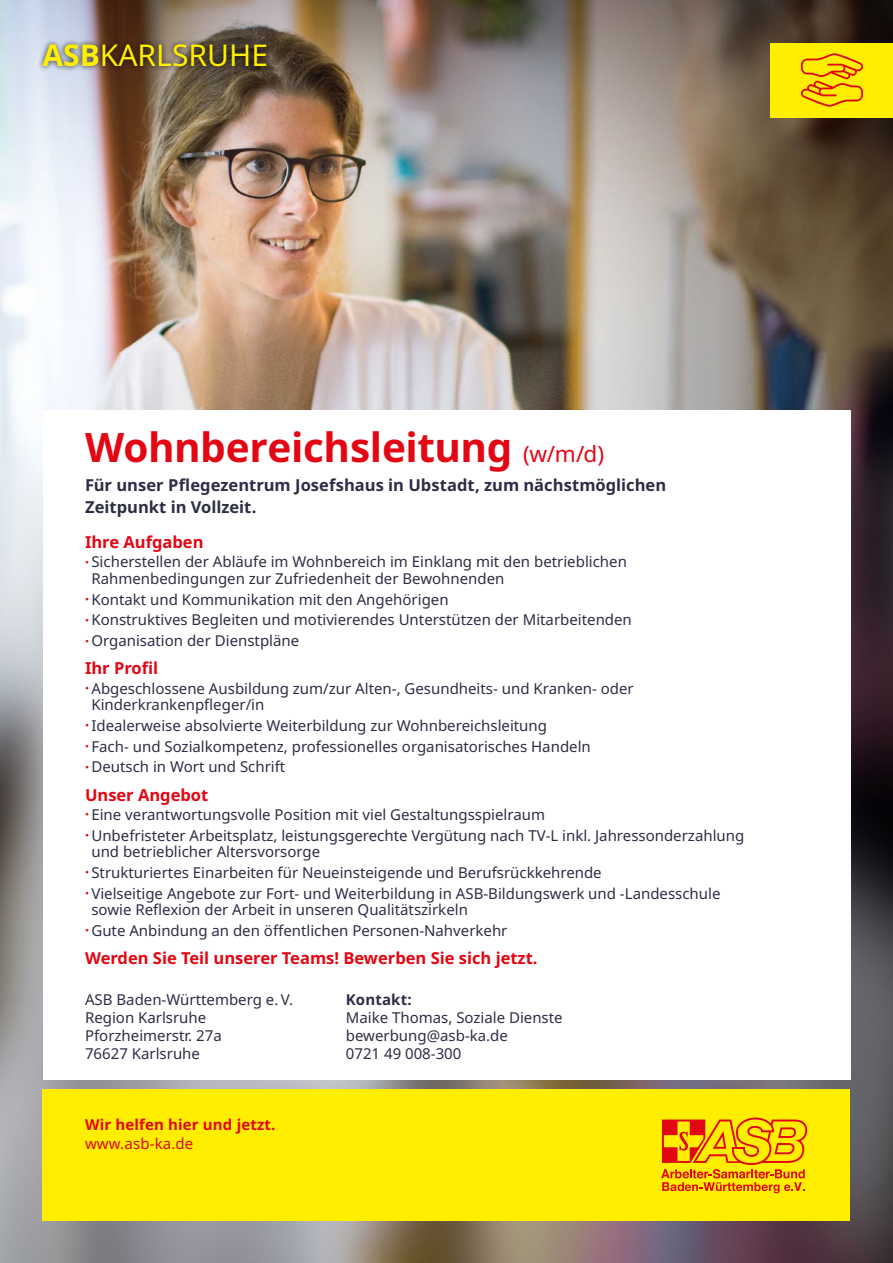
<style>
.page{position:relative;width:893px;height:1263px;background:#fff}
.page>*{position:absolute;margin:0;border:0;box-sizing:border-box;transform-origin:0 0}
.t1{font:700 40.5px "Noto Sans";letter-spacing:-.01em;color:#e30613}
.t2{font:30px "Noto Sans";color:#fe0}
.t3{font:700 16.5px "Noto Sans";color:#e30613}
.t4{font:700 16.5px/22.5px "Noto Sans";color:#2d2d46}
.t5{font:15px/18px "Noto Sans";color:#2d2d46}
.t6{font:700 15px "Noto Sans";letter-spacing:.01em;color:#e30613}
.t7{font:15px "Noto Sans";letter-spacing:.01em;color:#e30613}
.t8{font:700 15px "Noto Sans";letter-spacing:.01em;color:#2d2d46}
.s1{font-weight:700}
.s2{font-weight:400;font-size:22.5px}
.s3{font-size:10.5px;color:#e30613}
</style>
<div class="page">
<img style="left:0;top:319px;width:893px;height:944px">
<div style="left:43px;top:411px;width:807px;height:669px;background:#fff"></div>
<div style="left:43px;top:1089px;width:807px;height:131px;background:#fe0"></div>
<img style="left:0;top:0;width:893px;height:319px">
<svg style="left:661px;top:1117px;width:146px;height:76px"></svg>
<div style="left:771px;top:43px;width:122px;height:74px;background:#fe0"></div>
<svg style="left:801px;top:53px;width:62px;height:54px"></svg>
<div style="left:37px;top:38px;width:235px;height:34px;background:#000;opacity:.75"></div>
<h2 class="t2" style="left:43px;top:38px;width:227px"><span class="s1">ASB</span>KARLSRUHE</h2>
<h1 class="t1" style="left:85px;top:425px;width:521px">Wohnbereichsleitung <span class="s2">(w/m/d)</span></h1>
<p class="t4" style="left:85px;top:474px;width:583px">Für unser Pflegezentrum Josefshaus in Ubstadt, zum nächstmöglichen<br>Zeitpunkt in Vollzeit.</p>
<p class="t3" style="left:85px;top:533px;width:120px">Ihre Aufgaben</p>
<p class="t5" style="left:91px;top:554px;width:537px;line-height:16.5px;text-indent:-6px"><span class="s3">•</span> Sicherstellen der Abläufe im Wohnbereich im Einklang mit den betrieblichen<br>Rahmenbedingungen zur Zufriedenheit der Bewohnenden</p>
<p class="t5" style="left:85px;top:590px;width:365px"><span class="s3">•</span> Kontakt und Kommunikation mit den Angehörigen</p>
<p class="t5" style="left:85px;top:611px;width:548px"><span class="s3">•</span> Konstruktives Begleiten und motivierendes Unterstützen der Mitarbeitenden</p>
<p class="t5" style="left:85px;top:632px;width:216px"><span class="s3">•</span> Organisation der Dienstpläne</p>
<p class="t3" style="left:85px;top:659px;width:75px">Ihr Profil</p>
<p class="t5" style="left:91px;top:680px;width:544px;line-height:16.5px;text-indent:-6px"><span class="s3">•</span> Abgeschlossene Ausbildung zum/zur Alten-, Gesundheits- und Kranken- oder<br>Kinderkrankenpfleger/in</p>
<p class="t5" style="left:85px;top:717px;width:463px"><span class="s3">•</span> Idealerweise absolvierte Weiterbildung zur Wohnbereichsleitung</p>
<p class="t5" style="left:85px;top:737px;width:507px"><span class="s3">•</span> Fach- und Sozialkompetenz, professionelles organisatorisches Handeln</p>
<p class="t5" style="left:85px;top:758px;width:202px"><span class="s3">•</span> Deutsch in Wort und Schrift</p>
<p class="t3" style="left:85px;top:785px;width:125px">Unser Angebot</p>
<p class="t5" style="left:85px;top:806px;width:462px"><span class="s3">•</span> Eine verantwortungsvolle Position mit viel Gestaltungsspielraum</p>
<p class="t5" style="left:91px;top:827px;width:654px;line-height:16.5px;text-indent:-6px"><span class="s3">•</span> Unbefristeter Arbeitsplatz, leistungsgerechte Vergütung nach TV-L inkl. Jahressonderzahlung und betrieblicher Altersvorsorge</p>
<p class="t5" style="left:85px;top:864px;width:518px"><span class="s3">•</span> Strukturiertes Einarbeiten für Neueinsteigende und Berufsrückkehrende</p>
<p class="t5" style="left:91px;top:885px;width:631px;line-height:16.5px;text-indent:-6px"><span class="s3">•</span> Vielseitige Angebote zur Fort- und Weiterbildung in ASB-Bildungswerk und -Landesschule sowie Reflexion der Arbeit in unseren Qualitätszirkeln</p>
<p class="t5" style="left:85px;top:922px;width:424px"><span class="s3">•</span> Gute Anbindung an den öffentlichen Personen-Nahverkehr</p>
<p class="t3" style="left:85px;top:949px;width:454px">Werden Sie Teil unserer Teams! Bewerben Sie sich jetzt.</p>
<p class="t5" style="left:85px;top:991px;width:210px">ASB Baden-Württemberg e. V.<br>Region Karlsruhe<br>Pforzheimerstr. 27a<br>76627 Karlsruhe</p>
<p class="t8" style="left:346px;top:991px;width:67px">Kontakt:</p>
<p class="t5" style="left:346px;top:1009px;width:218px">Maike Thomas, Soziale Dienste bewerbung@asb-ka.de<br>0721 49 008-300</p>
<p class="t6" style="left:85px;top:1116px;width:192px">Wir helfen hier und jetzt.</p>
<p class="t7" style="left:85px;top:1135px;width:110px">www.asb-ka.de</p>
</div>
